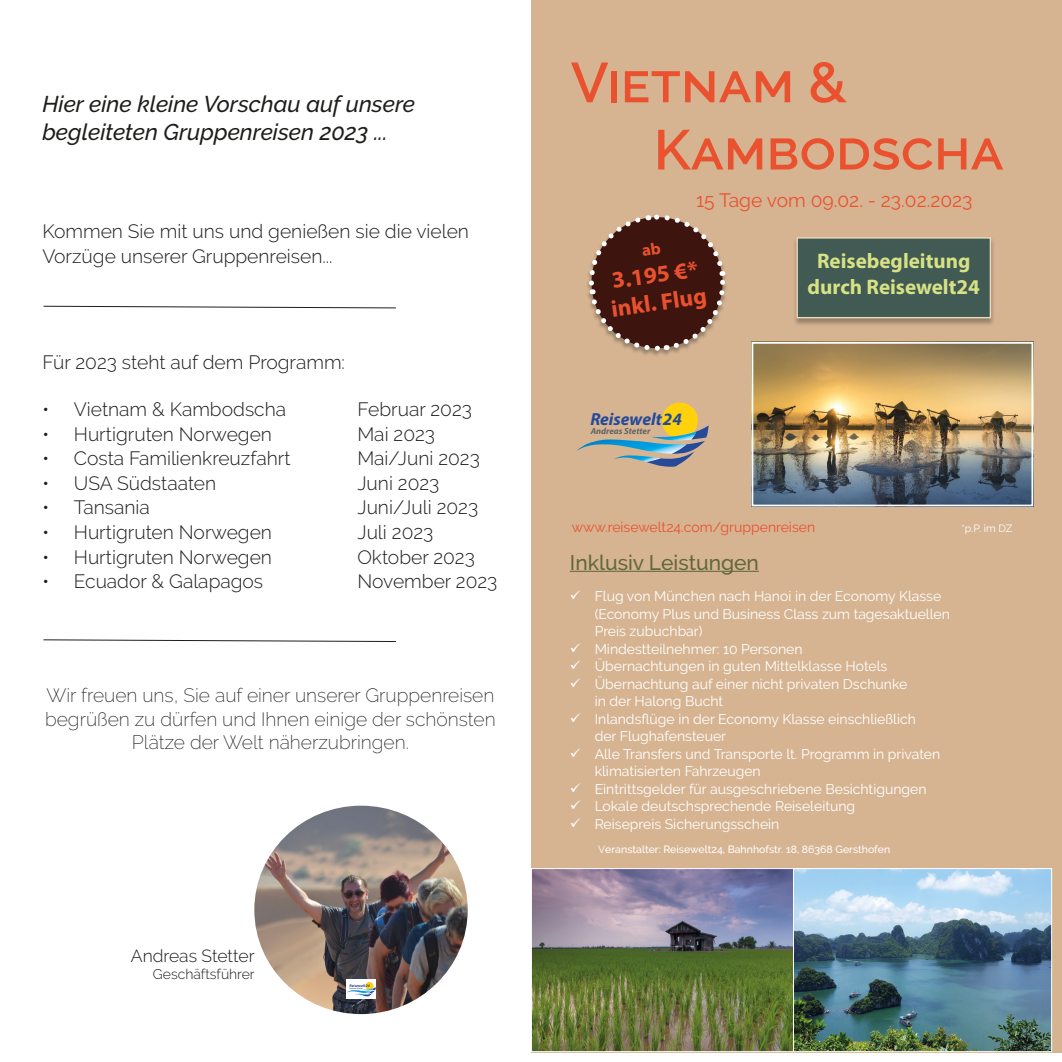
<style>
.page{position:relative;width:1062px;height:1062px;background:#fff}
.page>*{position:absolute;margin:0;border:0;box-sizing:border-box;transform-origin:0 0}
.t1{font:600 56px "Raleway";color:#ea522f}
.t2{font:700 23.45px "Myriad Pro";color:#ea522f}
.t3{font:italic 500 22.75px "Raleway";color:#1d1d1b}
.t4{font:700 21.18px/25.4px "Myriad Pro";color:#d7e185;text-align:center}
.t5{font:500 21px "Raleway";color:#61683b}
.t6{font:300 19.25px/25.2px "Raleway";color:#1d1d1b}
.t7{font:200 19.25px/23.1px "Raleway";color:#1d1d1b;text-align:center}
.t8{font:19.25px "Raleway";color:#ea522f}
.t9{font:300 17.5px "Raleway";color:#1d1d1b}
.t10{font:italic 700 17.5px "Myriad Pro";color:#254a9a}
.t11{font:14px/17.5px "Raleway";color:#fff}
.t12{font:14px "Raleway";color:#ea522f}
.t13{font:300 14px "Raleway";color:#1d1d1b}
.t14{font:500 10.5px "Raleway";color:#fff}
.t15{font:10.5px "Raleway";color:#fff}
.t16{font:italic 700 8.92px "Myriad Pro";color:#646463}
.t17{font:italic 700 3.85px "Myriad Pro";color:#254a9a}
.t18{font:italic 700 1.93px "Myriad Pro";color:#646463}
.s1{font-weight:400}
</style>
<div class="page">
<svg style="left:43px;top:306px;width:353px;height:2px"></svg>
<svg style="left:43px;top:639px;width:353px;height:3px"></svg>
<img style="left:254px;top:805px;width:214px;height:209px">
<div style="left:531px;top:0;width:531px;height:1052px;background:#d6b492"></div>
<div style="left:792px;top:237px;width:203px;height:89px;background:#1d1d1b;opacity:.34"></div>
<div style="left:797px;top:238px;width:193px;height:80px;background:#415a53"></div>
<div style="left:796px;top:237px;width:195px;height:81px;border:1px solid #e7dabd"></div>
<svg style="left:576px;top:402px;width:132px;height:65px"></svg>
<img style="left:754px;top:345px;width:276px;height:158px">
<div style="left:751px;top:342px;width:282px;height:164px;border:2px solid #fff"></div>
<img style="left:533px;top:870px;width:517px;height:180px">
<div style="left:531px;top:868px;width:263px;height:184px;border:1px solid #fff"></div>
<div style="left:586px;top:215px;width:142px;height:142px;background:#1d1d1b;opacity:.34"></div>
<hr style="left:570px;top:571px;width:189px;height:1px;background:#61683b">
<div style="left:793px;top:868px;width:259px;height:184px;border:1px solid #fff"></div>
<div style="left:346px;top:979px;width:30px;height:20px;background:#fff"></div>
<svg style="left:346px;top:982px;width:30px;height:14px"></svg>
<svg style="left:587px;top:214px;width:140px;height:139px"></svg>
<p class="t3" style="left:42px;top:91px;width:374px">Hier eine kleine Vorschau auf unsere</p>
<p class="t3" style="left:42px;top:118px;width:347px">begleiteten Gruppenreisen 2023 ...</p>
<p class="t6" style="left:42px;top:219px;width:428px">Kommen Sie mit uns und genießen sie die vielen<br>Vorzüge unserer Gruppenreisen...</p>
<p class="t6" style="left:42px;top:349px;width:304px">Für 2023 steht auf dem Programm:</p>
<p class="t6" style="left:42px;top:397px;width:245px">• Vietnam &amp; Kambodscha</p>
<p class="t6" style="left:357px;top:397px;width:116px">Februar 2023</p>
<p class="t6" style="left:42px;top:421px;width:231px">• Hurtigruten Norwegen</p>
<p class="t6" style="left:357px;top:421px;width:79px">Mai 2023</p>
<p class="t6" style="left:42px;top:446px;width:250px">• Costa Familienkreuzfahrt</p>
<p class="t6" style="left:357px;top:446px;width:124px">Mai/Juni 2023</p>
<p class="t6" style="left:42px;top:470px;width:175px">• USA Südstaaten</p>
<p class="t6" style="left:357px;top:470px;width:84px">Juni 2023</p>
<p class="t6" style="left:42px;top:495px;width:109px">• Tansania</p>
<p class="t6" style="left:357px;top:495px;width:122px">Juni/Juli 2023</p>
<p class="t6" style="left:42px;top:519px;width:231px">• Hurtigruten Norwegen</p>
<p class="t6" style="left:357px;top:519px;width:77px">Juli 2023</p>
<p class="t6" style="left:42px;top:544px;width:231px">• Hurtigruten Norwegen</p>
<p class="t6" style="left:357px;top:544px;width:119px">Oktober 2023</p>
<p class="t6" style="left:42px;top:568px;width:222px">• Ecuador &amp; Galapagos</p>
<p class="t6" style="left:357px;top:568px;width:141px">November 2023</p>
<p class="t7" style="left:46px;top:684px;width:449px">Wir freuen uns, Sie auf einer unserer Gruppenreisen</p>
<p class="t7" style="left:45px;top:707px;width:452px">begrüßen zu dürfen und Ihnen einige der schönsten<br>Plätze der Welt näherzubringen.</p>
<p class="t9" style="left:131px;top:946px;width:125px">Andreas Stetter</p>
<p class="t13" style="left:153px;top:966px;width:103px">Geschäftsführer</p>
<p class="t17" style="left:349px;top:983px;width:22px">Reisewelt24</p>
<p class="t18" style="left:349px;top:987px;width:15px">Andreas Stetter</p>
<p class="t1" style="left:570px;top:50px;width:278px">Vietnam &amp;</p>
<p class="t1" style="left:653px;top:118px;width:351px">Kambodscha</p>
<p class="t8" style="left:696px;top:189px;width:278px">15 Tage vom 09.02. - 23.02.2023</p>
<p class="t2" style="left:610px;top:265px;width:88px;rotate:-8deg">3.195 €*</p>
<p class="t2" style="left:609px;top:294px;width:98px;rotate:-8deg">inkl. Flug</p>
<p class="t10" style="left:590px;top:407px;width:93px">Reisewelt24</p>
<p class="t16" style="left:590px;top:425px;width:61px">Andreas Stetter</p>
<p class="t4" style="left:807px;top:248px;width:174px">Reisebegleitung durch Reisewelt24</p>
<p class="t12" style="left:571px;top:518px;width:245px">www.reisewelt24.com/gruppenreisen</p>
<p class="t15" style="left:961px;top:522px;width:52px">*p.P. im DZ</p>
<p class="t5" style="left:570px;top:550px;width:191px">Inklusiv Leistungen</p>
<p class="t11" style="left:594px;top:587px;width:357px">Flug von München nach Hanoi in der Economy Klasse (Economy Plus und Business Class zum tagesaktuellen<br>Preis zubuchbar)</p>
<p class="t11" style="left:594px;top:640px;width:209px">Mindestteilnehmer: 10 Personen</p>
<p class="t11" style="left:594px;top:657px;width:294px">Übernachtungen in guten Mittelklasse Hotels</p>
<p class="t11" style="left:594px;top:675px;width:314px">Übernachtung auf einer nicht privaten Dschunke in der Halong Bucht</p>
<p class="t11" style="left:594px;top:710px;width:323px">Inlandsflüge in der Economy Klasse einschließlich der Flughafensteuer</p>
<p class="t11" style="left:594px;top:745px;width:347px">Alle Transfers und Transporte lt. Programm in privaten klimatisierten Fahrzeugen</p>
<p class="t11" style="left:594px;top:780px;width:333px">Eintrittsgelder für ausgeschriebene Besichtigungen</p>
<p class="t11" style="left:594px;top:797px;width:262px">Lokale deutschsprechende Reiseleitung</p>
<p class="t11" style="left:594px;top:815px;width:186px">Reisepreis Sicherungsschein</p>
<p class="t14" style="left:598px;top:843px;width:293px"><span class="s1">V</span>eranstalter: Reisewelt24, Bahnhofstr. 18, 86368 Gersthofen</p>
</div>
